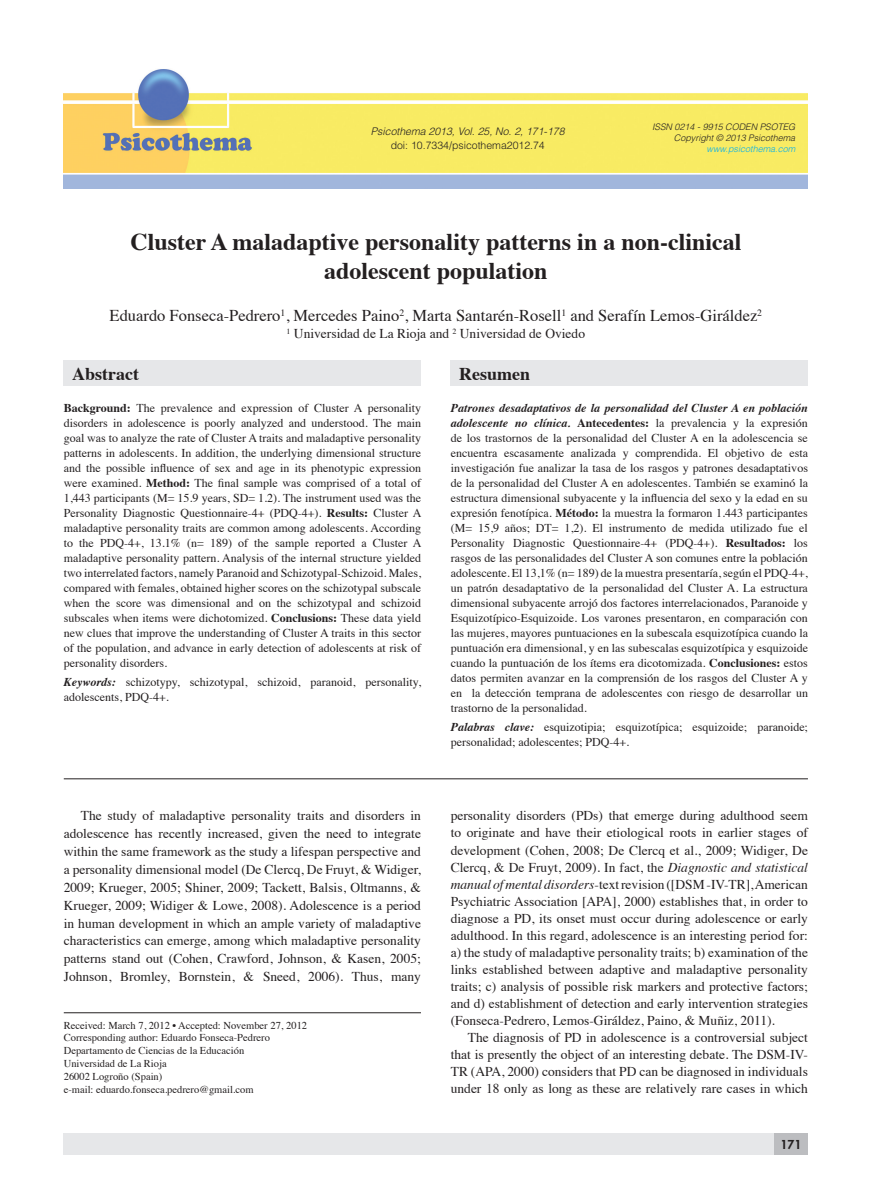
<style>
.page{position:relative;width:893px;height:1191px;background:#fff}
.page>*{position:absolute;margin:0;border:0;box-sizing:border-box;transform-origin:0 0}
.t1{font:700 24px/28.8px "Times";color:#231f20;text-align:center}
.t2{font:700 18px "Times";color:#231f20}
.t3{font:16.5px "Times";color:#231f20}
.t4{font:13.5px/17.1px "Times";color:#231f20;text-align:justify}
.t5{font:12px/15px "Times";color:#231f20;text-align:justify}
.t6{font:800 12px "Futura Std";color:#231f20}
.t7{font:10.5px/12.8px "Times";color:#231f20}
.t8{font:italic 300 10.5px "Helvetica LT Std";color:#231f20}
.t9{font:300 10.5px "Helvetica LT Std";color:#231f20}
.t10{font:italic 300 9px/11.2px "Helvetica LT Std";color:#231f20;text-align:right}
.t11{font:italic 300 9px "Helvetica LT Std";color:#00aeef}
.s1{font-weight:700}
.s2{font-weight:700;font-style:italic}
.s3{font-style:italic}
</style>
<div class="page">
<div style="left:774px;top:1133px;width:34px;height:21px;background:#bcbdc0"></div>
<div style="left:64px;top:1133px;width:710px;height:21px;background:#e6e7e9"></div>
<img style="left:64px;top:69px;width:744px;height:119px">
<hr style="left:64px;top:1012px;width:357px;height:1px;background:#231f20">
<div style="left:64px;top:360px;width:357px;height:26px;background:#e6e7e9"></div>
<div style="left:451px;top:360px;width:357px;height:26px;background:#e6e7e9"></div>
<hr style="left:64px;top:778px;width:744px;height:1px;background:#231f20">
<p class="t8" style="left:371px;top:127px;width:195px">Psicothema 2013, Vol. 25, No. 2, 171-178</p>
<p class="t9" style="left:391px;top:141px;width:156px">doi: 10.7334/psicothema2012.74</p>
<p class="t10" style="left:652px;top:122px;width:145px">ISSN 0214 - 9915 CODEN PSOTEG<br>Copyright © 2013 Psicothema</p>
<p class="t11" style="left:707px;top:146px;width:90px">www.psicothema.com</p>
<h1 class="t1" style="left:130px;top:229px;width:612px">Cluster A maladaptive personality patterns in a non-clinical adolescent population</h1>
<h3 class="t3" style="left:110px;top:309px;width:654px">Eduardo Fonseca-Pedrero<sup>1</sup>, Mercedes Paino<sup>2</sup>, Marta Santarén-Rosell<sup>1</sup> and Serafín Lemos-Giráldez<sup>2</sup></h3>
<p class="t4" style="left:287px;top:326px;width:300px"><sup>1</sup> Universidad de La Rioja and <sup>2</sup> Universidad de Oviedo</p>
<h2 class="t2" style="left:72px;top:366px;width:68px">Abstract</h2>
<p class="t5" style="left:64px;top:401px;width:359px"><span class="s1">Background:</span> The prevalence and expression of Cluster A personality disorders in adolescence is poorly analyzed and understood. The main goal was to analyze the rate of Cluster A traits and maladaptive personality patterns in adolescents. In addition, the underlying dimensional structure and the possible influence of sex and age in its phenotypic expression were examined. <span class="s1">Method:</span> The final sample was comprised of a total of 1,443 participants (M= 15.9 years, SD= 1.2). The instrument used was the Personality Diagnostic Questionnaire-4+ (PDQ-4+). <span class="s1">Results:</span> Cluster A maladaptive personality traits are common among adolescents. According to the PDQ-4+, 13.1% (n= 189) of the sample reported a Cluster A maladaptive personality pattern. Analysis of the internal structure yielded two interrelated factors, namely Paranoid and Schizotypal-Schizoid. Males, compared with females, obtained higher scores on the schizotypal subscale when the score was dimensional and on the schizotypal and schizoid subscales when items were dichotomized. <span class="s1">Conclusions:</span> These data yield new clues that improve the understanding of Cluster A traits in this sector of the population, and advance in early detection of adolescents at risk of personality disorders.</p>
<p class="t5" style="left:64px;top:676px;width:359px"><span class="s2">Keywords:</span> schizotypy, schizotypal, schizoid, paranoid, personality, adolescents, PDQ-4+.</p>
<h2 class="t2" style="left:459px;top:366px;width:72px">Resumen</h2>
<p class="t5" style="left:451px;top:401px;width:359px"><span class="s2">Patrones desadaptativos de la personalidad del Cluster A en población adolescente no clínica.</span> <span class="s1">Antecedentes:</span> la prevalencia y la expresión de los trastornos de la personalidad del Cluster A en la adolescencia se encuentra escasamente analizada y comprendida. El objetivo de esta investigación fue analizar la tasa de los rasgos y patrones desadaptativos de la personalidad del Cluster A en adolescentes. También se examinó la estructura dimensional subyacente y la influencia del sexo y la edad en su expresión fenotípica. <span class="s1">Método:</span> la muestra la formaron 1.443 participantes (M= 15,9 años; DT= 1,2). El instrumento de medida utilizado fue el Personality Diagnostic Questionnaire-4+ (PDQ-4+). <span class="s1">Resultados:</span> los rasgos de las personalidades del Cluster A son comunes entre la población adolescente. El 13,1% (n= 189) de la muestra presentaría, según el PDQ-4+, un patrón desadaptativo de la personalidad del Cluster A. La estructura dimensional subyacente arrojó dos factores interrelacionados, Paranoide y Esquizotípico-Esquizoide. Los varones presentaron, en comparación con las mujeres, mayores puntuaciones en la subescala esquizotípica cuando la puntuación era dimensional, y en las subescalas esquizotípica y esquizoide cuando la puntuación de los ítems era dicotomizada. <span class="s1">Conclusiones:</span> estos datos permiten avanzar en la comprensión de los rasgos del Cluster A y en la detección temprana de adolescentes con riesgo de desarrollar un trastorno de la personalidad.</p>
<p class="t5" style="left:451px;top:721px;width:359px"><span class="s2">Palabras clave:</span> esquizotipia; esquizotípica; esquizoide; paranoide; personalidad; adolescentes; PDQ-4+.</p>
<p class="t4" style="left:64px;top:808px;width:359px;line-height:17.9px;text-indent:17px">The study of maladaptive personality traits and disorders in adolescence has recently increased, given the need to integrate within the same framework as the study a lifespan perspective and a personality dimensional model (De Clercq, De Fruyt, &amp; Widiger, 2009; Krueger, 2005; Shiner, 2009; Tackett, Balsis, Oltmanns, &amp; Krueger, 2009; Widiger &amp; Lowe, 2008). Adolescence is a period in human development in which an ample variety of maladaptive characteristics can emerge, among which maladaptive personality patterns stand out (Cohen, Crawford, Johnson, &amp; Kasen, 2005; Johnson, Bromley, Bornstein, &amp; Sneed, 2006). Thus, many</p>
<p class="t4" style="left:451px;top:808px;width:359px">personality disorders (PDs) that emerge during adulthood seem to originate and have their etiological roots in earlier stages of development (Cohen, 2008; De Clercq et al., 2009; Widiger, De Clercq, &amp; De Fruyt, 2009). In fact, the <span class="s3">Diagnostic and statistical manual of mental disorders</span>-text revision ([DSM -IV-TR], American Psychiatric Association [APA], 2000) establishes that, in order to diagnose a PD, its onset must occur during adolescence or early adulthood. In this regard, adolescence is an interesting period for: a) the study of maladaptive personality traits; b) examination of the links established between adaptive and maladaptive personality traits; c) analysis of possible risk markers and protective factors; and d) establishment of detection and early intervention strategies (Fonseca-Pedrero, Lemos-Giráldez, Paino, &amp; Muñiz, 2011).</p>
<p class="t4" style="left:451px;top:1030px;width:359px;text-indent:17px">The diagnosis of PD in adolescence is a controversial subject that is presently the object of an interesting debate. The DSM-IV-TR (APA, 2000) considers that PD can be diagnosed in individuals under 18 only as long as these are relatively rare cases in which</p>
<p class="t7" style="left:64px;top:1019px;width:245px">Received: March 7, 2012 • Accepted: November 27, 2012<br>Corresponding author: Eduardo Fonseca-Pedrero Departamento de Ciencias de la Educación<br>Universidad de La Rioja<br>26002 Logroño (Spain)<br>e-mail: eduardo.fonseca.pedrero@gmail.com</p>
<p class="t6" style="left:780px;top:1139px;width:22px">171</p>
</div>
